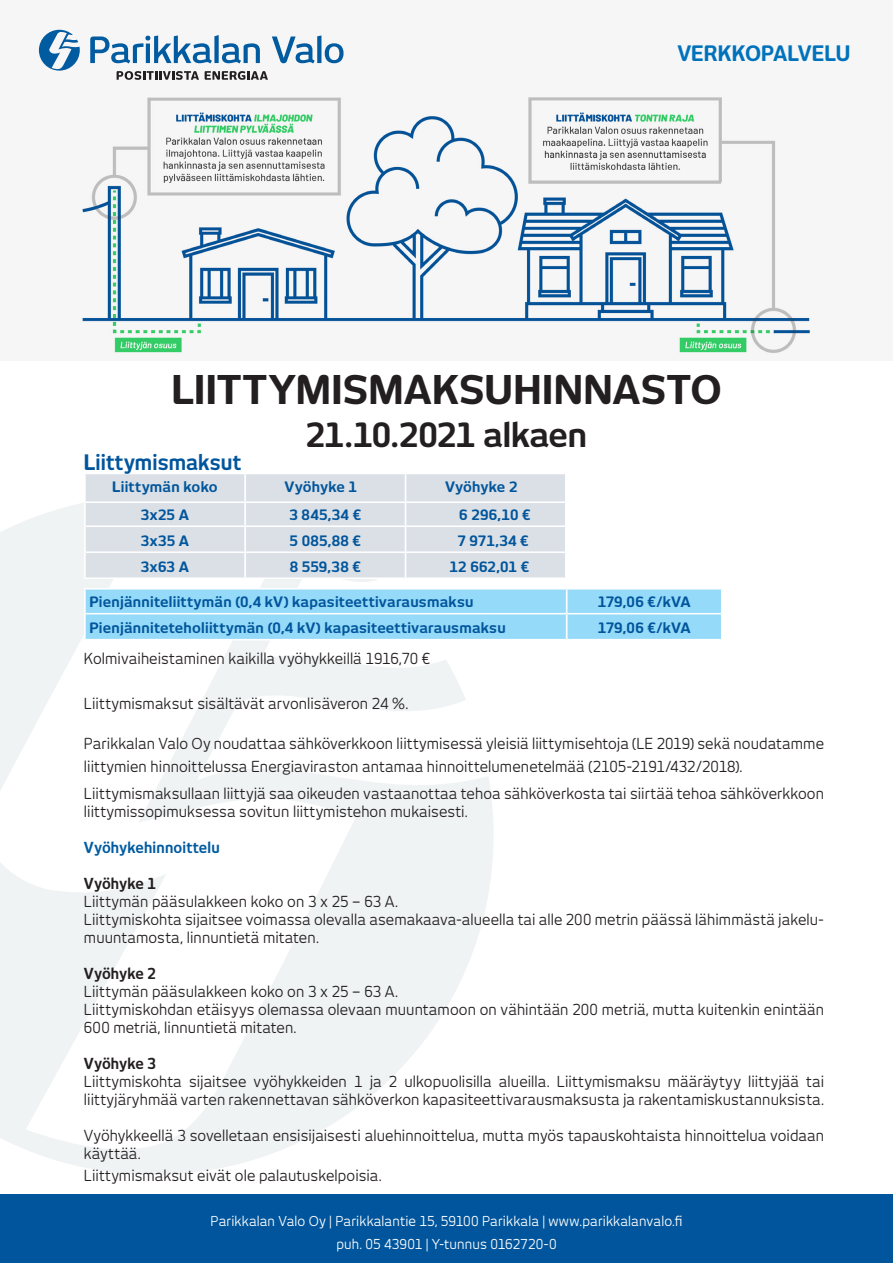
<style>
.page{position:relative;width:893px;height:1263px;background:#fff}
.page>*{position:absolute;margin:0;border:0;box-sizing:border-box;transform-origin:0 0}
.Titles{font:700 39px "New June";letter-spacing:.005em;color:#231f20}
.Titles-2{font:700 33px "New June";letter-spacing:-.02em;color:#231f20}
.Subtitle{font:700 21px "New June";letter-spacing:.005em;color:#01559c;scale:.95 1}
.Subtitle-2{font:700 21px "New June";color:#0072bc;scale:.95 1}
.Text{font:15px/18px "New June";letter-spacing:.005em;color:#231f20;scale:.95 1}
.Subtitle-3{font:15px/18px "New June";letter-spacing:.005em;color:#231f20;scale:.95 1}
.Text-2{font:700 15px "New June";letter-spacing:.015em;color:#015ba0;scale:.95 1}
.Text-3{font:700 15px "New June";color:#231f20;scale:.95 1}
.Subtitle-4{font:700 15px "New June";color:#231f20;scale:.95 1}
.Text-4{font:700 14.25px "New June";letter-spacing:.01em;color:#01559c}
.Text-5{font:13.5px "New June";letter-spacing:.01em;color:#fff;scale:.95 1}
</style>
<div class="page">
<div style="left:0;top:0;width:893px;height:360px;background:#f6f6f6"></div>
<img style="left:82px;top:71px;width:728px;height:282px">
<svg style="left:0;top:503px;width:493px;height:672px"></svg>
<hr style="left:84px;top:577px;width:161px;height:2px;background:#fff">
<hr style="left:245px;top:577px;width:160px;height:2px;background:#fff">
<hr style="left:405px;top:577px;width:162px;height:2px;background:#fff">
<hr style="left:84px;top:502px;width:2px;height:24px;background:#fff">
<hr style="left:84px;top:526px;width:2px;height:26px;background:#fff">
<hr style="left:84px;top:552px;width:2px;height:25px;background:#fff">
<svg style="left:85px;top:474px;width:480px;height:104px;background:#dce2e6"></svg>
<hr style="left:84px;top:588px;width:483px;height:1px;background:#fff">
<hr style="left:84px;top:639px;width:483px;height:1px;background:#fff">
<hr style="left:84px;top:589px;width:2px;height:25px;background:#fff">
<hr style="left:84px;top:614px;width:2px;height:25px;background:#fff">
<svg style="left:85px;top:589px;width:637px;height:51px;background:#9bdcf8"></svg>
<hr style="left:721px;top:614px;width:2px;height:25px;background:#fff">
<div style="left:0;top:1195px;width:893px;height:68px;background:#01559c"></div>
<svg style="left:90px;top:35px;width:254px;height:28px"></svg>
<svg style="left:117px;top:71px;width:82px;height:9px"></svg>
<svg style="left:205px;top:71px;width:63px;height:9px"></svg>
<svg style="left:39px;top:30px;width:41px;height:41px"></svg>
<p class="Subtitle-2" style="left:677px;top:41px;width:184px">VERKKOPALVELU</p>
<p class="Titles" style="left:171px;top:367px;width:552px">LIITTYMISMAKSUHINNASTO</p>
<p class="Titles-2" style="left:306px;top:416px;width:283px">21.10.2021 alkaen</p>
<p class="Text-4" style="left:112px;top:478px;width:107px">Liittymän koko</p>
<p class="Text-4" style="left:285px;top:478px;width:74px">Vyöhyke 1</p>
<p class="Text-4" style="left:445px;top:478px;width:74px">Vyöhyke 2</p>
<p class="Text-4" style="left:141px;top:506px;width:50px">3x25 A</p>
<p class="Text-4" style="left:289px;top:506px;width:73px">3 845,34 €</p>
<p class="Text-4" style="left:459px;top:506px;width:73px">6 296,10 €</p>
<p class="Text-4" style="left:141px;top:532px;width:50px">3x35 A</p>
<p class="Text-4" style="left:290px;top:532px;width:73px">5 085,88 €</p>
<p class="Text-4" style="left:457px;top:532px;width:73px">7 971,34 €</p>
<p class="Text-4" style="left:141px;top:558px;width:50px">3x63 A</p>
<p class="Text-4" style="left:290px;top:558px;width:73px">8 559,38 €</p>
<p class="Text-4" style="left:450px;top:558px;width:81px">12 662,01 €</p>
<p class="Text-4" style="left:90px;top:594px;width:385px">Pienjänniteliittymän (0,4 kV) kapasiteettivarausmaksu</p>
<p class="Text-4" style="left:598px;top:594px;width:95px">179,06 €/kVA</p>
<p class="Text-4" style="left:90px;top:620px;width:418px">Pienjänniteteholiittymän (0,4 kV) kapasiteettivarausmaksu</p>
<p class="Text-4" style="left:598px;top:620px;width:95px">179,06 €/kVA</p>
<p class="Subtitle" style="left:84px;top:450px;width:167px">Liittymismaksut</p>
<p class="Text" style="left:84px;top:649px;width:366px">Kolmivaiheistaminen kaikilla vyöhykkeillä 1916,70 €</p>
<p class="Text" style="left:84px;top:694px;width:343px">Liittymismaksut sisältävät arvonlisäveron 24 %.</p>
<p class="Text" style="left:84px;top:732px;width:780px;line-height:22.5px">Parikkalan Valo Oy noudattaa sähköverkkoon liittymisessä yleisiä liittymisehtoja (LE 2019) sekä noudatamme liittymien hinnoittelussa Energiaviraston antamaa hinnoittelumenetelmää (2105-2191/432/2018).</p>
<p class="Text" style="left:84px;top:784px;width:781px">Liittymismaksullaan liittyjä saa oikeuden vastaanottaa tehoa sähköverkosta tai siirtää tehoa sähköverkkoon liittymissopimuksessa sovitun liittymistehon mukaisesti.</p>
<p class="Text-2" style="left:84px;top:838px;width:144px">Vyöhykehinnoittelu</p>
<p class="Text-3" style="left:84px;top:874px;width:77px">Vyöhyke 1</p>
<p class="Text" style="left:84px;top:892px;width:332px">Liittymän pääsulakkeen koko on 3 x 25 – 63 A.</p>
<p class="Text" style="left:84px;top:910px;width:781px">Liittymiskohta sijaitsee voimassa olevalla asemakaava-alueella tai alle 200 metrin päässä lähimmästä jakelu&shy;muuntamosta, linnuntietä mitaten.</p>
<p class="Text-3" style="left:84px;top:964px;width:77px">Vyöhyke 2</p>
<p class="Text" style="left:84px;top:982px;width:332px">Liittymän pääsulakkeen koko on 3 x 25 – 63 A.</p>
<p class="Text" style="left:84px;top:1000px;width:781px">Liittymiskohdan etäisyys olemassa olevaan muuntamoon on vähintään 200 metriä, mutta kuitenkin enintään<br>600 metriä, linnuntietä mitaten.</p>
<p class="Subtitle-4" style="left:84px;top:1054px;width:77px">Vyöhyke 3</p>
<p class="Subtitle-3" style="left:84px;top:1072px;width:781px">Liittymiskohta sijaitsee vyöhykkeiden 1 ja 2 ulkopuolisilla alueilla. Liittymismaksu määräytyy liittyjää tai liittyjäryhmää varten rakennettavan sähköverkon kapasiteettivarausmaksusta ja rakentamiskustannuksista.</p>
<p class="Subtitle-3" style="left:84px;top:1126px;width:781px">Vyöhykkeellä 3 sovelletaan ensisijaisesti aluehinnoittelua, mutta myös tapauskohtaista hinnoittelua voidaan käyttää.</p>
<p class="Text" style="left:84px;top:1166px;width:315px">Liittymismaksut eivät ole palautuskelpoisia.</p>
<p class="Text-5" style="left:211px;top:1213px;width:498px">Parikkalan Valo Oy | Parikkalantie 15, 59100 Parikkala | www.parikkalanvalo.fi</p>
<p class="Text-5" style="left:336px;top:1236px;width:233px">puh. 05 43901 | Y-tunnus 0162720-0</p>
</div>
